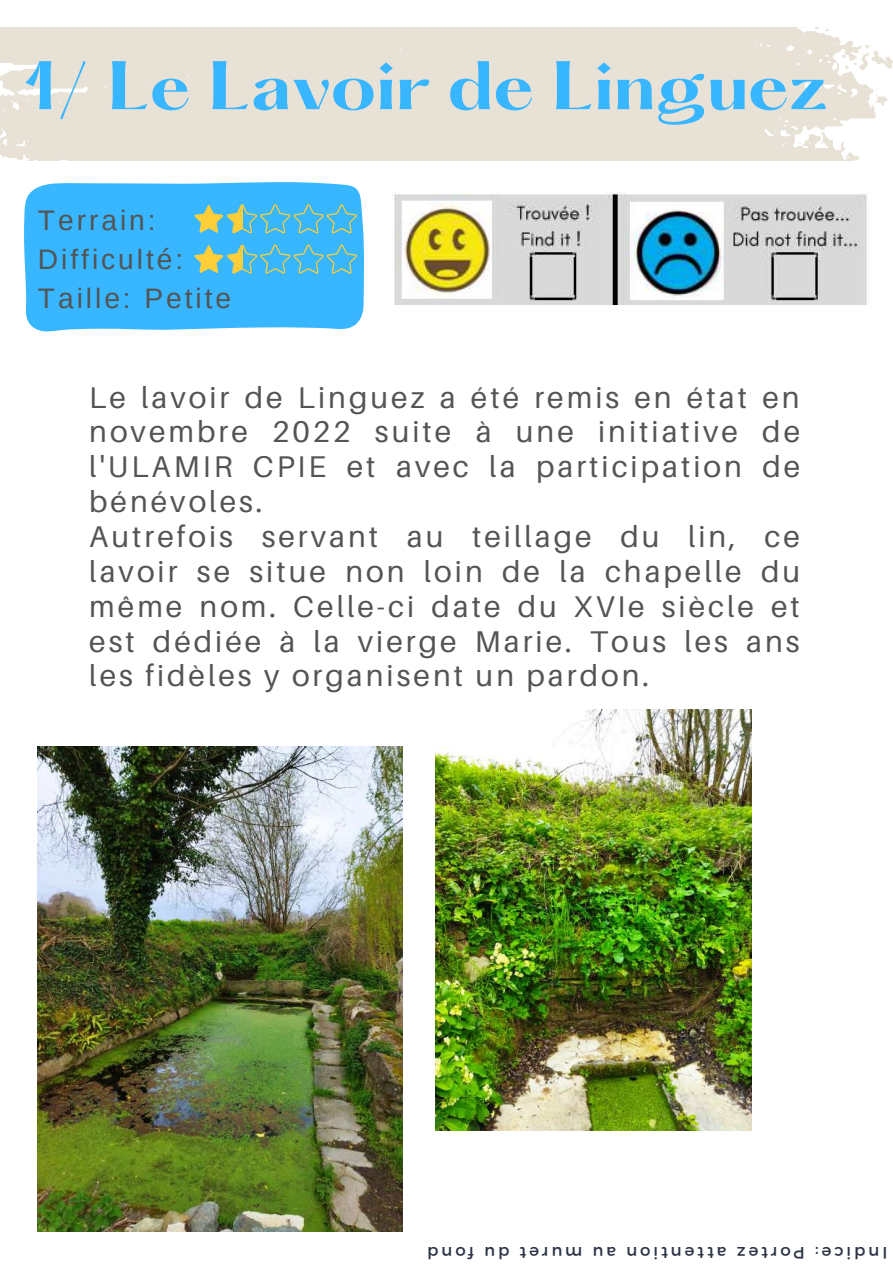
<style>
.page{position:relative;width:893px;height:1264px;background:#fff}
.page>*{position:absolute;margin:0;border:0;box-sizing:border-box;transform-origin:0 0}
.t1{font:700 60px "Hatton";color:#38b6ff}
.t2{font:30px/34.8px "Aileron";letter-spacing:.1em;color:#545454}
.t3{font:28.2px/39.3px "Arimo";letter-spacing:.105em;color:#545454}
.t4{font:16.5px "Montserrat";color:#2b3244}
</style>
<div class="page">
<div style="left:0;top:28px;width:875px;height:132px;background:#e8e2d6"></div>
<svg style="left:841px;top:45px;width:51px;height:26px"></svg>
<svg style="left:876px;top:89px;width:11px;height:17px"></svg>
<img style="left:394px;top:192px;width:473px;height:112px">
<div style="left:24px;top:182px;width:340px;height:150px;background:#38b6ff"></div>
<svg style="left:194px;top:204px;width:163px;height:29px;background:#65bbd1"></svg>
<img style="left:38px;top:746px;width:364px;height:485px">
<img style="left:435px;top:709px;width:316px;height:421px">
<svg style="left:194px;top:244px;width:163px;height:30px;background:#63bbd3"></svg>
<h1 class="t1" style="left:24px;top:58px;width:806px">1/ Le Lavoir de Linguez</h1>
<p class="t3" style="left:38px;top:200px;width:195px">Terrain:<br>Difficulté:<br>Taille: Petite</p>
<p class="t2" style="left:89px;top:379px;width:712px">Le lavoir de Linguez a été remis en état en novembre 2022 suite à une initiative de l'ULAMIR CPIE et avec la participation de bénévoles.<br>Autrefois servant au teillage du lin, ce lavoir se situe non loin de la chapelle du même nom. Celle-ci date du XVIe siècle et est dédiée à la vierge Marie. Tous les ans les fidèles y organisent un pardon.</p>
<p class="t4" style="left:474px;top:1263px;width:49px;rotate:-180deg">of nd</p>
<p class="t4" style="left:509px;top:1263px;width:26px;rotate:-180deg">du</p>
<p class="t4" style="left:582px;top:1263px;width:64px;rotate:-180deg">m u er t</p>
<p class="t4" style="left:616px;top:1263px;width:25px;rotate:-180deg">au</p>
<p class="t4" style="left:726px;top:1263px;width:102px;rotate:-180deg">a ett n oi t n</p>
<p class="t4" style="left:804px;top:1263px;width:70px;rotate:-180deg">P o etr z</p>
<p class="t4" style="left:887px;top:1263px;width:74px;rotate:-180deg">nI d ci e :</p>
</div>
